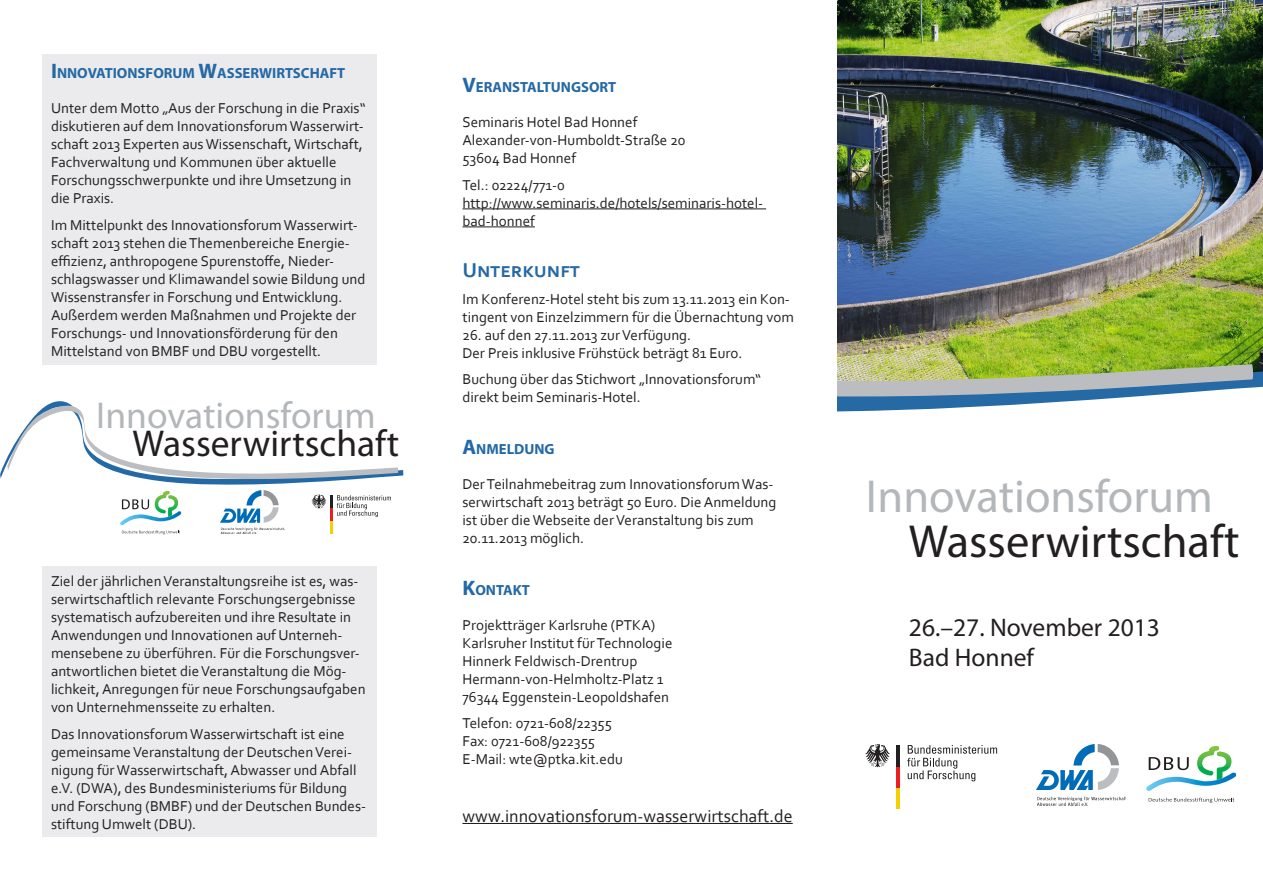
<style>
.page{position:relative;width:1263px;height:893px;background:#fff}
.page>*{position:absolute;margin:0;border:0;box-sizing:border-box;transform-origin:0 0}
.t1{font:46.5px "Myriad Pro";color:#b4b7ba}
.t2{font:46.5px "Myriad Pro";color:#231f20}
.t3{font:37.5px/28.7px "Myriad Pro";color:#b4b7ba}
.t4{font:25.5px "Myriad Pro";color:#231f20}
.t5{font:700 21px "Corbel";color:#2469a5}
.t6{font:18px "Corbel";color:#231f20}
.t7{font:15px/18px "Corbel";color:#231f20}
.Überschrift_1{font:700 14.7px "Myriad Pro";color:#2469a5}
.s1{font-size:21px}
.s2{color:#231f20}
</style>
<div class="page">
<img style="left:838px;top:0;width:425px;height:177px">
<hr style="left:462px;top:208px;width:304px;height:1px;background:#231f20">
<hr style="left:462px;top:226px;width:73px;height:1px;background:#231f20">
<hr style="left:462px;top:823px;width:331px;height:1px;background:#231f20">
<img style="left:1036px;top:744px;width:90px;height:61px">
<svg style="left:1146px;top:746px;width:90px;height:45px"></svg>
<svg style="left:1149px;top:798px;width:85px;height:5px"></svg>
<svg style="left:907px;top:745px;width:90px;height:36px"></svg>
<hr style="left:896px;top:788px;width:4px;height:21px;background:#f4cf02">
<hr style="left:896px;top:766px;width:4px;height:22px;background:#ee1d23">
<hr style="left:896px;top:745px;width:4px;height:21px;background:#231f20">
<svg style="left:865px;top:744px;width:25px;height:23px"></svg>
<img style="left:838px;top:177px;width:425px;height:235px">
<img style="left:838px;top:189px;width:416px;height:209px">
<div style="left:43px;top:54px;width:334px;height:310px;background:#ebebed"></div>
<svg style="left:0;top:401px;width:404px;height:134px"></svg>
<div style="left:43px;top:567px;width:334px;height:270px;background:#ebebed"></div>
<h2 class="Überschrift_1" style="left:51px;top:64px;width:296px"><span class="s1">I</span>NNOVATIONSFORUM <span class="s1">W</span>ASSERWI RTSCHAFT</h2>
<p class="t7" style="left:51px;top:99px;width:316px">Unter dem Motto „Aus der Forschung in die Praxis“ diskutieren auf dem Innovationsforum Wasserwirt&shy;schaft 2013 Experten aus Wissenschaft, Wirtschaft, Fachverwaltung und Kommunen über aktuelle Forschungsschwerpunkte und ihre Umsetzung in die Praxis.</p>
<p class="t7" style="left:51px;top:215px;width:316px">Im Mittelpunkt des Innovationsforum Wasserwirt&shy;schaft 2013 stehen die Themenbereiche Energie&shy;effizienz, anthropogene Spurenstoffe, Nieder&shy;schlagswasser und Klimawandel sowie Bildung und Wissenstransfer in Forschung und Entwicklung.<br>Außerdem werden Maßnahmen und Projekte der Forschungs- und Innovationsförderung für den Mittelstand von BMBF und DBU vorgestellt.</p>
<p class="t3" style="left:133px;top:400px;width:268px;text-indent:-37px">Innovationsforum<br><span class="s2">Wasserwirtschaft</span></p>
<p class="t7" style="left:51px;top:572px;width:316px">Ziel der jährlichen Veranstaltungsreihe ist es, was&shy;serwirtschaftlich relevante Forschungsergebnisse systematisch aufzubereiten und ihre Resultate in Anwendungen und Innovationen auf Unterneh&shy;mensebene zu überführen. Für die Forschungsver&shy;antwortlichen bietet die Veranstaltung die Mög&shy;lichkeit, Anregungen für neue Forschungsaufgaben von Unternehmensseite zu erhalten.</p>
<p class="t7" style="left:51px;top:724px;width:317px">Das Innovationsforum Wasserwirtschaft ist eine gemeinsame Veranstaltung der Deutschen Verei&shy;nigung für Wasserwirtschaft, Abwasser und Abfall e.V. (DWA), des Bundesministeriums für Bildung und Forschung (BMBF) und der Deutschen Bundes&shy;stiftung Umwelt (DBU).</p>
<h2 class="Überschrift_1" style="left:462px;top:77px;width:155px"><span class="s1">V</span>ERANSTALTUNGSORT</h2>
<p class="t7" style="left:462px;top:113px;width:224px">Seminaris Hotel Bad Honnef<br>Alexander-von-Humboldt-Straße 20<br>53604 Bad Honnef</p>
<p class="t7" style="left:462px;top:175px;width:302px">Tel.: 02224/771-0 http://www.seminaris.de/hotels/seminaris-hotel&shy;bad-honnef</p>
<p class="t5" style="left:462px;top:257px;width:117px">Unterkunft</p>
<p class="t7" style="left:462px;top:289px;width:333px">Im Konferenz-Hotel steht bis zum 13.11.2013 ein Kon&shy;tingent von Einzelzimmern für die Übernachtung vom</p>
<p class="t7" style="left:462px;top:325px;width:281px">26. auf den 27.11.2013 zur Verfügung.<br>Der Preis inklusive Frühstück beträgt 81 Euro.</p>
<p class="t7" style="left:462px;top:370px;width:300px">Buchung über das Stichwort „Innovationsforum“ direkt beim Seminaris-Hotel.</p>
<h2 class="Überschrift_1" style="left:462px;top:439px;width:94px"><span class="s1">A</span>NMELDUNG</h2>
<p class="t7" style="left:462px;top:475px;width:315px">Der Teilnahmebeitrag zum Innovationsforum Was&shy;serwirtschaft 2013 beträgt 50 Euro. Die Anmeldung ist über die Webseite der Veranstaltung bis zum 20.11.2013 möglich.</p>
<h2 class="Überschrift_1" style="left:462px;top:580px;width:69px"><span class="s1">K</span>ONTAKT</h2>
<p class="t7" style="left:462px;top:615px;width:211px">Projektträger Karlsruhe (PTKA)<br>Karlsruher Institut für Technologie Hinnerk Feldwisch-Drentrup Hermann-von-Helmholtz-Platz 1<br>76344 Eggenstein-Leopoldshafen</p>
<p class="t7" style="left:462px;top:714px;width:162px">Telefon: 0721-608/22355<br>Fax: 0721-608/922355<br>E-Mail: wte@ptka.kit.edu</p>
<p class="t6" style="left:462px;top:805px;width:332px">www.innovationsforum-wasserwirtschaft.de</p>
<p class="t1" style="left:866px;top:468px;width:348px">Innovationsforum</p>
<p class="t2" style="left:909px;top:513px;width:332px">Wasserwirtschaft</p>
<p class="t4" style="left:909px;top:611px;width:253px">26.–27. November 2013</p>
<p class="t4" style="left:909px;top:642px;width:127px">Bad Honnef</p>
</div>
